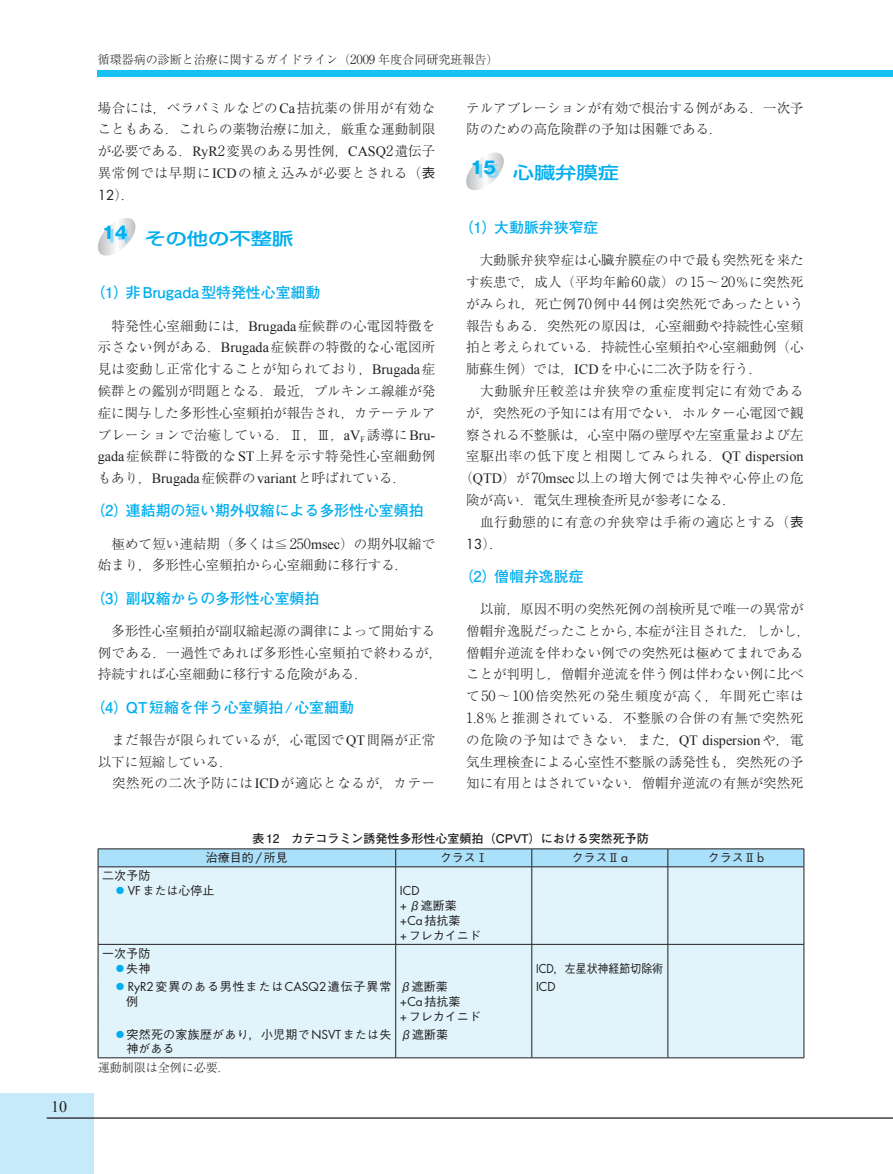
<style>
.page{position:relative;width:893px;height:1174px;background:#fff}
.page>*{position:absolute;margin:0;border:0;box-sizing:border-box;transform-origin:0 0}
.t1{font:500 16.95px "Shin Go Pro";color:#00aeef;scale:1.25 1}
.t2{font:15.9px "Times New Roman";color:#231f20}
.t3{font:700 14.85px "Futo Go B101 Pro";color:#00aeef}
.t4{font:300 13.5px/21.8px "Ryumin Pro";color:#231f20;text-align:justify}
.t5{font:300 13.5px "Ryumin Pro";letter-spacing:.045em;color:#231f20}
.t6{font:300 13.5px/21.8px "Ryumin Pro";letter-spacing:.02em;color:#231f20}
.t7{font:300 13.5px "Ryumin Pro";letter-spacing:.06em;color:#231f20}
.t8{font:300 13.5px "Ryumin Pro";letter-spacing:.055em;color:#231f20}
.t9{font:300 13.5px "Ryumin Pro";letter-spacing:.05em;color:#231f20}
.t10{font:13.5px "Futura";color:#231f20}
.t11{font:500 12px/14.9px "Gothic BBB Pro";color:#231f20}
.t12{font:300 12px "Ryumin Pro";color:#231f20}
.t13{font:700 12px "Futo Go B101 Pro";color:#231f20}
.t14{font:500 12px/14.9px "Gothic BBB Pro";letter-spacing:.02em;color:#231f20}
.t15{font:500 12px/14.9px "Gothic BBB Pro";letter-spacing:.07em;color:#231f20}
.t16{font:12px "Futura";color:#231f20}
.t17{font:500 12px "Gothic BBB Pro";color:#231f20;scale:.91 1}
.s1{font-size:12.6px}
.s2{font-family:"Times New Roman";font-weight:400;font-size:14.1px}
.s3{font-size:14.1px}
.s4{font-family:"Gothic BBB Pro";font-weight:500}
.s5{font-family:"Ryumin Pro";font-weight:300}
.s6{font-family:"Futura";font-weight:400}
.s7{font-family:"Ryumin Pro";font-weight:300;color:#00aeef}
</style>
<div class="page">
<div style="left:0;top:1093px;width:94px;height:81px;background:#c6eafa"></div>
<div style="left:98px;top:70px;width:795px;height:7px;background:#15c0f2"></div>
<hr style="left:47px;top:1117px;width:846px;height:1px;background:#231f20">
<svg style="left:97px;top:218px;width:39px;height:38px"></svg>
<svg style="left:108px;top:229px;width:22px;height:13px"></svg>
<svg style="left:466px;top:152px;width:38px;height:38px"></svg>
<svg style="left:476px;top:164px;width:23px;height:13px"></svg>
<div style="left:99px;top:867px;width:705px;height:190px;background:#e1f4fc"></div>
<hr style="left:395px;top:867px;width:1px;height:77px;background:#231f20">
<hr style="left:531px;top:867px;width:1px;height:77px;background:#231f20">
<hr style="left:668px;top:867px;width:1px;height:77px;background:#231f20">
<hr style="left:98px;top:944px;width:298px;height:1px;background:#231f20">
<hr style="left:396px;top:944px;width:136px;height:1px;background:#231f20">
<hr style="left:395px;top:944px;width:1px;height:33px;background:#231f20">
<hr style="left:532px;top:944px;width:136px;height:1px;background:#231f20">
<hr style="left:531px;top:944px;width:1px;height:33px;background:#231f20">
<hr style="left:668px;top:944px;width:136px;height:1px;background:#231f20">
<hr style="left:668px;top:944px;width:1px;height:33px;background:#231f20">
<hr style="left:395px;top:977px;width:1px;height:48px;background:#231f20">
<hr style="left:531px;top:977px;width:1px;height:48px;background:#231f20">
<hr style="left:668px;top:977px;width:1px;height:48px;background:#231f20">
<hr style="left:395px;top:1025px;width:1px;height:32px;background:#231f20">
<hr style="left:531px;top:1025px;width:1px;height:32px;background:#231f20">
<hr style="left:668px;top:1025px;width:1px;height:32px;background:#231f20">
<hr style="left:98px;top:848px;width:298px;height:1px;background:#231f20">
<hr style="left:396px;top:848px;width:136px;height:1px;background:#231f20">
<hr style="left:532px;top:848px;width:136px;height:1px;background:#231f20">
<hr style="left:668px;top:848px;width:136px;height:1px;background:#231f20">
<svg style="left:98px;top:849px;width:707px;height:18px;background:#a1d3eb"></svg>
<hr style="left:98px;top:867px;width:1px;height:77px;background:#231f20">
<hr style="left:804px;top:867px;width:1px;height:77px;background:#231f20">
<hr style="left:98px;top:944px;width:1px;height:33px;background:#231f20">
<hr style="left:804px;top:944px;width:1px;height:33px;background:#231f20">
<hr style="left:98px;top:977px;width:1px;height:48px;background:#231f20">
<hr style="left:804px;top:977px;width:1px;height:48px;background:#231f20">
<hr style="left:98px;top:1025px;width:1px;height:32px;background:#231f20">
<hr style="left:804px;top:1025px;width:1px;height:32px;background:#231f20">
<hr style="left:98px;top:1057px;width:298px;height:1px;background:#231f20">
<hr style="left:396px;top:1057px;width:136px;height:1px;background:#231f20">
<hr style="left:532px;top:1057px;width:136px;height:1px;background:#231f20">
<hr style="left:668px;top:1057px;width:136px;height:1px;background:#231f20">
<p class="t2" style="left:51px;top:1097px;width:17px">10</p>
<p class="t12" style="left:98px;top:51px;width:402px">循環器病の診断と治療に関するガイドライン（<span class="s1">2009</span> 年度合同研究班報告）</p>
<p class="t4" style="left:98px;top:95px;width:339px">場合には，ベラパミルなどの<span class="s2">Ca</span>拮抗薬の併用が有効なこともある．これらの薬物治療に加え，厳重な運動制限が必要である．<span class="s2">RyR</span><span class="s3">2</span>変異のある男性例，<span class="s2">CASQ</span><span class="s3">2</span>遺伝子異常例では早期に<span class="s2">ICD</span>の植え込みが必要とされる（<span class="s4">表</span></p>
<p class="t10" style="left:98px;top:185px;width:38px">12<span class="s5">）．</span></p>
<p class="t1" style="left:102px;top:224px;width:155px"><sup>14</sup> その他の不整脈</p>
<p class="t3" style="left:90px;top:281px;width:232px">（1）非Brugada型特発性心室細動</p>
<p class="t4" style="left:98px;top:313px;width:339px;text-indent:14px">特発性心室細動には，<span class="s2">Brugada</span>症候群の心電図特徴を示さない例がある．<span class="s2">Brugada</span>症候群の特徴的な心電図所見は変動し正常化することが知られており，<span class="s2">Brugada</span>症候群との鑑別が問題となる．最近，プルキンエ線維が発症に関与した多形性心室頻拍が報告され，カテーテルアブレーションで治癒している．Ⅱ，Ⅲ，<span class="s2">aV</span><sub>F</sub> 誘導に<span class="s2">Bru&shy;gada</span>症候群に特徴的な<span class="s2">ST</span>上昇を示す特発性心室細動例もあり，<span class="s2">Brugada</span>症候群の<span class="s2">variant</span>と呼ばれている．</p>
<p class="t3" style="left:90px;top:499px;width:335px">（2）連結期の短い期外収縮による多形性心室頻拍</p>
<p class="t4" style="left:98px;top:531px;width:339px;text-indent:14px">極めて短い連結期（多くは≦<span class="s3">250</span><span class="s2">msec</span>）の期外収縮で始まり，多形性心室頻拍から心室細動に移行する．</p>
<p class="t3" style="left:90px;top:586px;width:231px">（3）副収縮からの多形性心室頻拍</p>
<p class="t4" style="left:98px;top:618px;width:346px;text-align:left;text-indent:14px">多形性心室頻拍が副収縮起源の調律によって開始する例である．一過性であれば多形性心室頻拍で終わるが，持続すれば心室細動に移行する危険がある．</p>
<p class="t3" style="left:90px;top:695px;width:265px">（4）QT短縮を伴う心室頻拍/心室細動</p>
<p class="t6" style="left:98px;top:727px;width:339px;text-indent:14px">まだ報告が限られているが，心電図で<span class="s2">QT</span>間隔が正常以下に短縮している．</p>
<p class="t9" style="left:112px;top:772px;width:325px">突然死の二次予防には<span class="s2">ICD</span>が適応となるが，カテー</p>
<p class="t4" style="left:466px;top:95px;width:339px">テルアブレーションが有効で根治する例がある．一次予防のための高危険群の予知は困難である．</p>
<p class="t1" style="left:470px;top:159px;width:121px"><sup>15</sup> 心臓弁膜症</p>
<p class="t3" style="left:459px;top:215px;width:141px">（1）大動脈弁狭窄症</p>
<p class="t4" style="left:466px;top:248px;width:339px;text-indent:14px">大動脈弁狭窄症は心臓弁膜症の中で最も突然死を来たす疾患で，成人（平均年齢<span class="s3">60</span>歳）の<span class="s3">15</span>～<span class="s3">20</span>％に突然死がみられ，死亡例<span class="s3">70</span>例中<span class="s3">44</span>例は突然死であったという報告もある．突然死の原因は，心室細動や持続性心室頻拍と考えられている．持続性心室頻拍や心室細動例（心肺蘇生例）では，<span class="s2">ICD</span>を中心に二次予防を行う．</p>
<p class="t5" style="left:480px;top:380px;width:325px">大動脈弁圧較差は弁狭窄の重症度判定に有効である</p>
<p class="t4" style="left:466px;top:401px;width:339px">が，突然死の予知には有用でない．ホルター心電図で観</p>
<p class="t4" style="left:466px;top:422px;width:339px">察される不整脈は，心室中隔の壁厚や左室重量および左</p>
<p class="t7" style="left:466px;top:445px;width:339px">室駆出率の低下度と相関してみられる．<span class="s2">QT dispersion</span></p>
<p class="t8" style="left:459px;top:467px;width:346px">（<span class="s2">QTD</span>）が<span class="s3">70</span><span class="s2">msec</span>以上の増大例では失神や心停止の危</p>
<p class="t4" style="left:466px;top:488px;width:271px">険が高い．電気生理検査所見が参考になる．</p>
<p class="t5" style="left:480px;top:511px;width:325px">血行動態的に有意の弁狭窄は手術の適応とする（<span class="s4">表</span></p>
<p class="t10" style="left:466px;top:534px;width:38px">13<span class="s5">）．</span></p>
<p class="t3" style="left:459px;top:564px;width:126px">（2）僧帽弁逸脱症</p>
<p class="t4" style="left:466px;top:597px;width:346px;text-align:center">以前，原因不明の突然死例の剖検所見で唯一の異常が<br>僧帽弁逸脱だったことから，本症が注目された．しかし，僧帽弁逆流を伴わない例での突然死は極めてまれであることが判明し，僧帽弁逆流を伴う例は伴わない例に比べて<span class="s3">50</span>～<span class="s3">100</span>倍突然死の発生頻度が高く，年間死亡率は<br><span class="s3">1</span><span class="s2">.</span><span class="s3">8</span>％と推測されている．不整脈の合併の有無で突然死の危険の予知はできない．また，<span class="s2">QT dispersion</span>や，電気生理検査による心室性不整脈の誘発性も，突然死の予知に有用とはされていない．僧帽弁逆流の有無が突然死</p>
<p class="t13" style="left:253px;top:828px;width:398px">表12　カテコラミン誘発性多形性心室頻拍（CPVT）における突然死予防</p>
<p class="t11" style="left:206px;top:849px;width:83px">治療目的<span class="s6">/</span>所見</p>
<p class="t11" style="left:440px;top:849px;width:50px">クラスⅠ</p>
<p class="t11" style="left:572px;top:849px;width:58px">クラスⅡ<span class="s6">a</span></p>
<p class="t11" style="left:708px;top:849px;width:58px">クラスⅡ<span class="s6">b</span></p>
<p class="t11" style="left:114px;top:867px;width:102px;text-indent:-12px">二次予防<br><span class="s7">◦</span><span class="s6">VF</span>または心停止</p>
<p class="t16" style="left:400px;top:882px;width:21px">ICD</p>
<p class="t11" style="left:400px;top:896px;width:58px"><span class="s6">+</span>β遮断薬</p>
<p class="t16" style="left:400px;top:912px;width:62px">+Ca<span class="s4">拮抗薬</span></p>
<p class="t11" style="left:400px;top:926px;width:82px"><span class="s6">+</span>フレカイニド</p>
<p class="t11" style="left:102px;top:944px;width:50px;text-align:right">一次予防<span class="s7">◦</span>失神</p>
<p class="t15" style="left:126px;top:977px;width:267px;text-indent:-12px"><span class="s7">◦</span><span class="s6">RyR2</span>変異のある男性または<span class="s6">CASQ2</span>遺伝子異常例</p>
<p class="t11" style="left:400px;top:977px;width:50px">β遮断薬</p>
<p class="t16" style="left:400px;top:993px;width:62px">+Ca<span class="s4">拮抗薬</span></p>
<p class="t11" style="left:400px;top:1007px;width:82px"><span class="s6">+</span>フレカイニド</p>
<p class="t14" style="left:126px;top:1025px;width:267px;text-indent:-12px"><span class="s7">◦</span>突然死の家族歴があり，小児期で<span class="s6">NSVT</span>または失神がある</p>
<p class="t11" style="left:400px;top:1025px;width:50px">β遮断薬</p>
<p class="t12" style="left:98px;top:1058px;width:134px">運動制限は全例に必要．</p>
<p class="t17" style="left:536px;top:958px;width:141px"><span class="s6">ICD</span>，左星状神経節切除術</p>
<p class="t16" style="left:536px;top:978px;width:21px">ICD</p>
</div>
